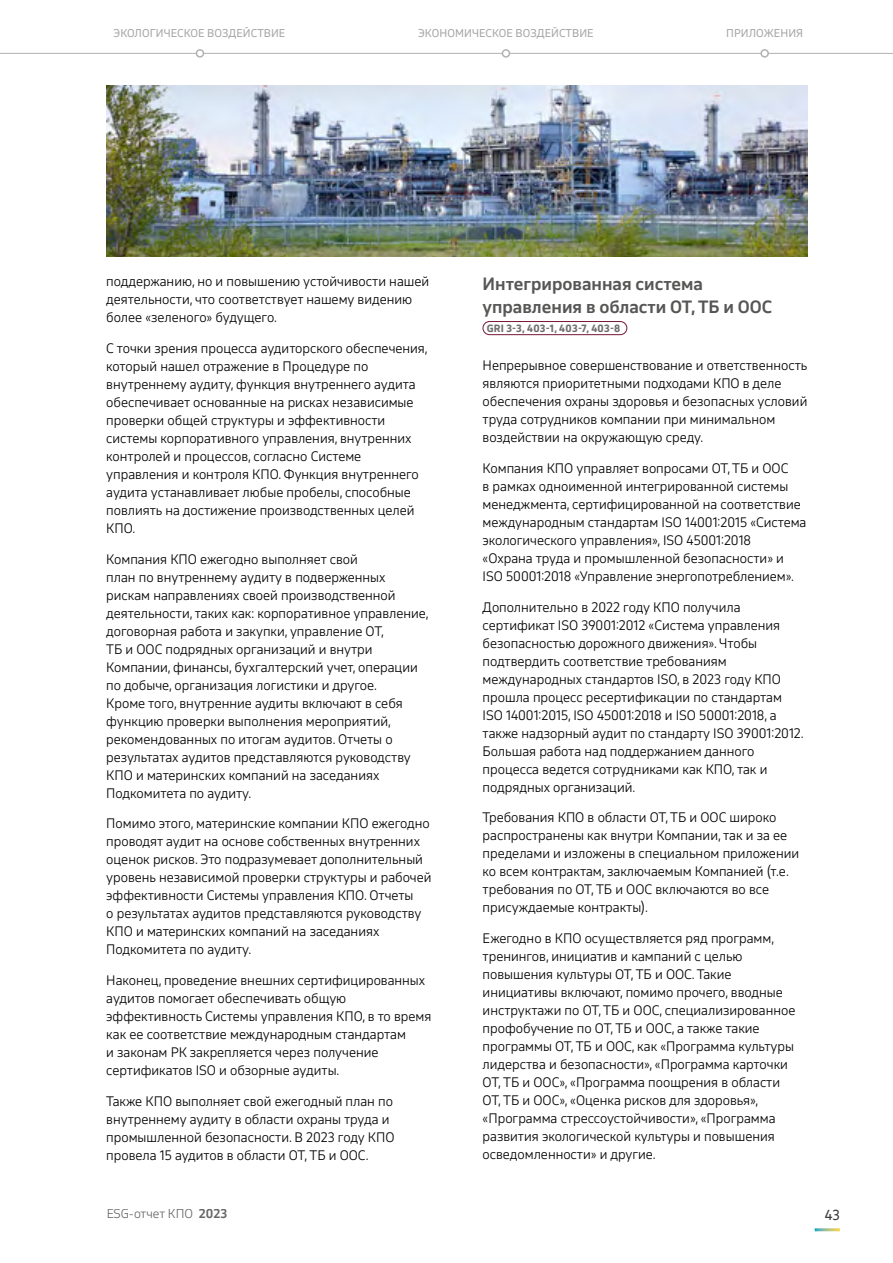
<style>
.page{position:relative;width:893px;height:1263px;background:#fff}
.page>*{position:absolute;margin:0;border:0;box-sizing:border-box;transform-origin:0 0}
.t1{font:700 16.5px/22.5px "November LCG";color:#565655}
.t2{font:13.5px "November LCG";color:#3a3a39}
.t3{font:300 12.75px/18px "November LCG";color:#000}
.t4{font:300 12px "November LCG";color:#000}
.t5{font:10.5px "November LCG";letter-spacing:.01em;color:#a7a7a8}
.t6{font:800 9.75px "November LCG";letter-spacing:.03em;color:#6e6e6e}
.s1{font-weight:700}
</style>
<div class="page">
<div style="left:483px;top:321px;width:144px;height:14px;border:1px solid #751835;border-radius:7px"></div>
<img style="left:106px;top:85px;width:702px;height:171px">
<hr style="left:0;top:53px;width:893px;height:1px;background:#b1b2b3">
<div style="left:196px;top:50px;width:7px;height:7px;background:#fff;border-radius:50%"></div>
<div style="left:196px;top:49px;width:8px;height:9px;border:2px solid #b1b2b3;border-radius:50%"></div>
<div style="left:502px;top:50px;width:7px;height:7px;background:#fff;border-radius:50%"></div>
<div style="left:502px;top:49px;width:8px;height:9px;border:2px solid #b1b2b3;border-radius:50%"></div>
<div style="left:761px;top:50px;width:7px;height:7px;background:#fff;border-radius:50%"></div>
<div style="left:760px;top:49px;width:9px;height:9px;border:2px solid #b1b2b3;border-radius:50%"></div>
<p class="t5" style="left:114px;top:25px;width:173px">ЭКОЛОГИЧЕСКОЕ ВОЗДЕЙСТВИЕ</p>
<p class="t5" style="left:418px;top:25px;width:177px">ЭКОНОМИЧЕСКОЕ ВОЗДЕЙСТВИЕ</p>
<p class="t5" style="left:726px;top:25px;width:78px">ПРИЛОЖЕНИЯ</p>
<p class="t3" style="left:106px;top:272px;width:324px">поддержанию, но и повышению устойчивости нашей деятельности, что соответствует нашему видению более «зеленого» будущего.</p>
<p class="t3" style="left:106px;top:339px;width:323px">С точки зрения процесса аудиторского обеспечения, который нашел отражение в Процедуре по внутреннему аудиту, функция внутреннего аудита обеспечивает основанные на рисках независимые проверки общей структуры и эффективности системы корпоративного управления, внутренних контролей и процессов, согласно Системе управления и контроля КПО. Функция внутреннего аудита устанавливает любые пробелы, способные повлиять на достижение производственных целей КПО.</p>
<p class="t3" style="left:106px;top:549px;width:324px">Компания КПО ежегодно выполняет свой<br>план по внутреннему аудиту в подверженных рискам направлениях своей производственной деятельности, таких как: корпоративное управление, договорная работа и закупки, управление ОТ,<br>ТБ и ООС подрядных организаций и внутри Компании, финансы, бухгалтерский учет, операции по добыче, организация логистики и другое.<br>Кроме того, внутренние аудиты включают в себя функцию проверки выполнения мероприятий, рекомендованных по итогам аудитов. Отчеты о результатах аудитов представляются руководству КПО и материнских компаний на заседаниях Подкомитета по аудиту.</p>
<p class="t3" style="left:106px;top:814px;width:327px">Помимо этого, материнские компании КПО ежегодно проводят аудит на основе собственных внутренних оценок рисков. Это подразумевает дополнительный уровень независимой проверки структуры и рабочей эффективности Системы управления КПО. Отчеты<br>о результатах аудитов представляются руководству КПО и материнских компаний на заседаниях Подкомитета по аудиту.</p>
<p class="t3" style="left:106px;top:971px;width:327px">Наконец, проведение внешних сертифицированных аудитов помогает обеспечивать общую эффективность Системы управления КПО, в то время как ее соответствие международным стандартам<br>и законам РК закрепляется через получение сертификатов ISO и обзорные аудиты.</p>
<p class="t3" style="left:106px;top:1092px;width:290px">Также КПО выполняет свой ежегодный план по внутреннему аудиту в области охраны труда и промышленной безопасности. В 2023 году КПО провела 15 аудитов в области ОТ, ТБ и ООС.</p>
<p class="t4" style="left:106px;top:1204px;width:122px">ESG-отчет КПО <span class="s1">2023</span></p>
<p class="t1" style="left:483px;top:272px;width:291px">Интегрированная система управления в области ОТ, ТБ и ООС</p>
<p class="t6" style="left:487px;top:320px;width:135px">GRI 3-3, 403-1, 403-7, 403-8</p>
<p class="t3" style="left:483px;top:356px;width:326px">Непрерывное совершенствование и ответственность являются приоритетными подходами КПО в деле обеспечения охраны здоровья и безопасных условий труда сотрудников компании при минимальном воздействии на окружающую среду.</p>
<p class="t3" style="left:483px;top:459px;width:325px">Компания КПО управляет вопросами ОТ, ТБ и ООС<br>в рамках одноименной интегрированной системы менеджмента, сертифицированной на соответствие международным стандартам ISO 14001:2015 «Система экологического управления», ISO 45001:2018<br>«Охрана труда и промышленной безопасности» и ISO 50001:2018 «Управление энергопотреблением».</p>
<p class="t3" style="left:483px;top:597px;width:323px">Дополнительно в 2022 году КПО получила сертификат ISO 39001:2012 «Система управления безопасностью дорожного движения». Чтобы подтвердить соответствие требованиям международных стандартов ISO, в 2023 году КПО прошла процесс ресертификации по стандартам ISO 14001:2015, ISO 45001:2018 и ISO 50001:2018, а также надзорный аудит по стандарту ISO 39001:2012.<br>Большая работа над поддержанием данного процесса ведется сотрудниками как КПО, так и подрядных организаций.</p>
<p class="t3" style="left:483px;top:808px;width:318px">Требования КПО в области ОТ, ТБ и ООС широко распространены как внутри Компании, так и за ее пределами и изложены в специальном приложении ко всем контрактам, заключаемым Компанией (т.е. требования по ОТ, ТБ и ООС включаются во все присуждаемые контракты).</p>
<p class="t3" style="left:483px;top:929px;width:314px">Ежегодно в КПО осуществляется ряд программ, тренингов, инициатив и кампаний c целью повышения культуры ОТ, ТБ и ООС. Такие инициативы включают, помимо прочего, вводные инструктажи по ОТ, ТБ и ООС, специализированное профобучение по ОТ, ТБ и ООС, а также такие программы ОТ, ТБ и ООС, как «Программа культуры лидерства и безопасности», «Программа карточки ОТ, ТБ и ООС», «Программа поощрения в области ОТ, ТБ и ООС», «Оценка рисков для здоровья», «Программа стрессоустойчивости», «Программа развития экологической культуры и повышения осведомленности» и другие.</p>
<p class="t2" style="left:825px;top:1204px;width:17px">43</p>
</div>
